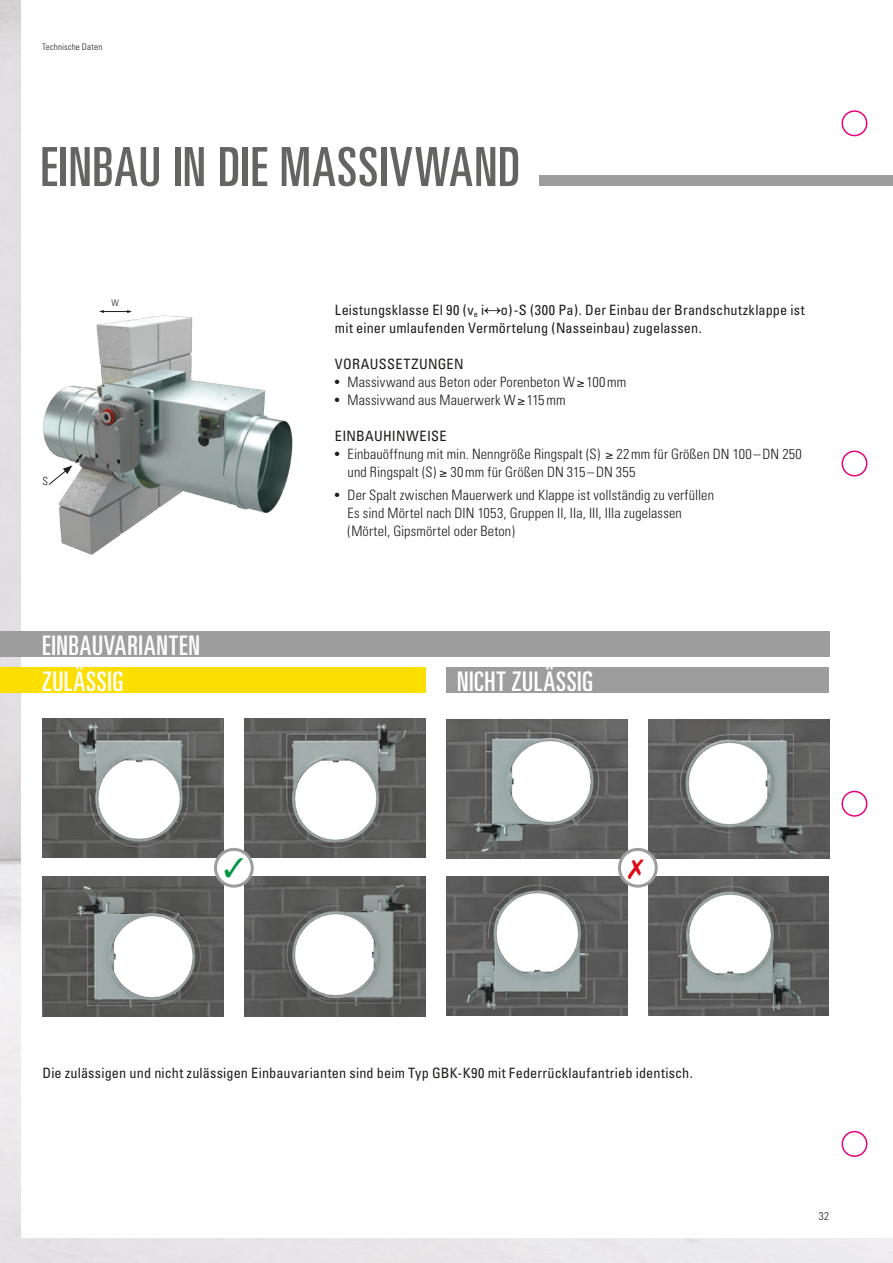
<style>
.page{position:relative;width:893px;height:1263px;background:#fff}
.page>*{position:absolute;margin:0;border:0;box-sizing:border-box;transform-origin:0 0}
.t1{font:ultra-condensed 54px "Univers";letter-spacing:.015em;color:#646463}
.t2{font:ultra-condensed 27px/36.2px "Univers";letter-spacing:.025em;color:#fff}
.t3{font:300 condensed 14.25px/18px "Univers";letter-spacing:.01em;color:#1d1d1b}
.t4{font:condensed 14.25px/18px "Univers";letter-spacing:.01em;color:#1d1d1b}
.t5{font:300 condensed 11.25px "Univers";color:#1d1d1b}
.t6{font:300 condensed 9px "Univers";letter-spacing:.025em;color:#1d1d1b}
.s1{font-weight:400}
</style>
<div class="page">
<img style="left:0;top:0;width:893px;height:1263px">
<div style="left:21px;top:0;width:872px;height:1237px;background:#fff"></div>
<div style="left:539px;top:175px;width:354px;height:11px;background:#9d9d9d"></div>
<img style="left:0;top:295px;width:293px;height:278px">
<svg style="left:484px;top:307px;width:17px;height:7px"></svg>
<div style="left:0;top:631px;width:829px;height:26px;background:#9d9d9d"></div>
<div style="left:0;top:668px;width:425px;height:25px;background:#fcde00"></div>
<div style="left:446px;top:668px;width:383px;height:25px;background:#9d9d9d"></div>
<img style="left:43px;top:719px;width:180px;height:139px">
<img style="left:446px;top:719px;width:181px;height:139px">
<img style="left:43px;top:877px;width:180px;height:139px">
<img style="left:446px;top:877px;width:181px;height:139px">
<img style="left:244px;top:719px;width:181px;height:139px">
<img style="left:648px;top:719px;width:181px;height:139px">
<img style="left:244px;top:877px;width:181px;height:139px">
<img style="left:648px;top:877px;width:180px;height:139px">
<svg style="left:215px;top:849px;width:37px;height:37px"></svg>
<div style="left:214px;top:848px;width:40px;height:40px;border:3px solid #9d9d9d;border-radius:50%"></div>
<svg style="left:619px;top:849px;width:37px;height:37px"></svg>
<div style="left:618px;top:848px;width:40px;height:40px;border:3px solid #9d9d9d;border-radius:50%"></div>
<svg style="left:99px;top:310px;width:33px;height:3px"></svg>
<svg style="left:48px;top:453px;width:35px;height:33px"></svg>
<div style="left:841px;top:110px;width:26px;height:26px;border:2px solid #e6007e;border-radius:50%"></div>
<div style="left:841px;top:450px;width:26px;height:26px;border:2px solid #e6007e;border-radius:50%"></div>
<div style="left:841px;top:791px;width:26px;height:26px;border:2px solid #e6007e;border-radius:50%"></div>
<div style="left:841px;top:1131px;width:26px;height:26px;border:2px solid #e6007e;border-radius:50%"></div>
<svg style="left:225px;top:857px;width:18px;height:20px"></svg>
<svg style="left:628px;top:859px;width:15px;height:20px"></svg>
<p class="t6" style="left:42px;top:41px;width:62px">Technische Daten</p>
<h1 class="t1" style="left:40px;top:136px;width:481px">EINBAU IN DIE MASSIVWAND</h1>
<p class="t6" style="left:111px;top:297px;width:9px">W</p>
<p class="t5" style="left:43px;top:475px;width:7px">S</p>
<h2 class="t2" style="left:42px;top:627px;width:159px">EINBAUVARIANTEN<br>ZULÄSSIG</h2>
<p class="t4" style="left:335px;top:301px;width:471px">Leistungsklasse El 90 (v<sub>e</sub> i o)-S (300 Pa). Der Einbau der Brandschutzklappe ist mit einer umlaufenden Vermörtelung (Nasseinbau) zugelassen.</p>
<p class="t4" style="left:335px;top:355px;width:130px">VORAUSSETZUNGEN</p>
<p class="t3" style="left:335px;top:373px;width:293px"><span class="s1">•</span> Massivwand aus Beton oder Porenbeton W≥100mm</p>
<p class="t3" style="left:335px;top:391px;width:232px"><span class="s1">•</span> Massivwand aus Mauerwerk W≥115mm</p>
<p class="t4" style="left:335px;top:427px;width:113px">EINBAUHINWEISE</p>
<p class="t3" style="left:348px;top:445px;width:456px;text-indent:-13px"><span class="s1">•</span> Einbauöffnung mit min. Nenngröße Ringspalt (S) ≥ 22mm für Größen DN 100 –DN 250 und Ringspalt (S) ≥ 30mm für Größen DN 315–DN 355</p>
<p class="t3" style="left:348px;top:486px;width:368px;text-indent:-13px"><span class="s1">•</span> Der Spalt zwischen Mauerwerk und Klappe ist vollständig zu verfüllen<br>Es sind Mörtel nach DIN 1053, Gruppen II, IIa, III, IIIa zugelassen (Mörtel, Gipsmörtel oder Beton)</p>
<h2 class="t2" style="left:457px;top:663px;width:138px">NICHT ZULÄSSIG</h2>
<p class="t4" style="left:43px;top:1064px;width:652px">Die zulässigen und nicht zulässigen Einbauvarianten sind beim Typ GBK-K90 mit Federrücklaufantrieb identisch.</p>
<p class="t5" style="left:819px;top:1209px;width:12px">32</p>
</div>
